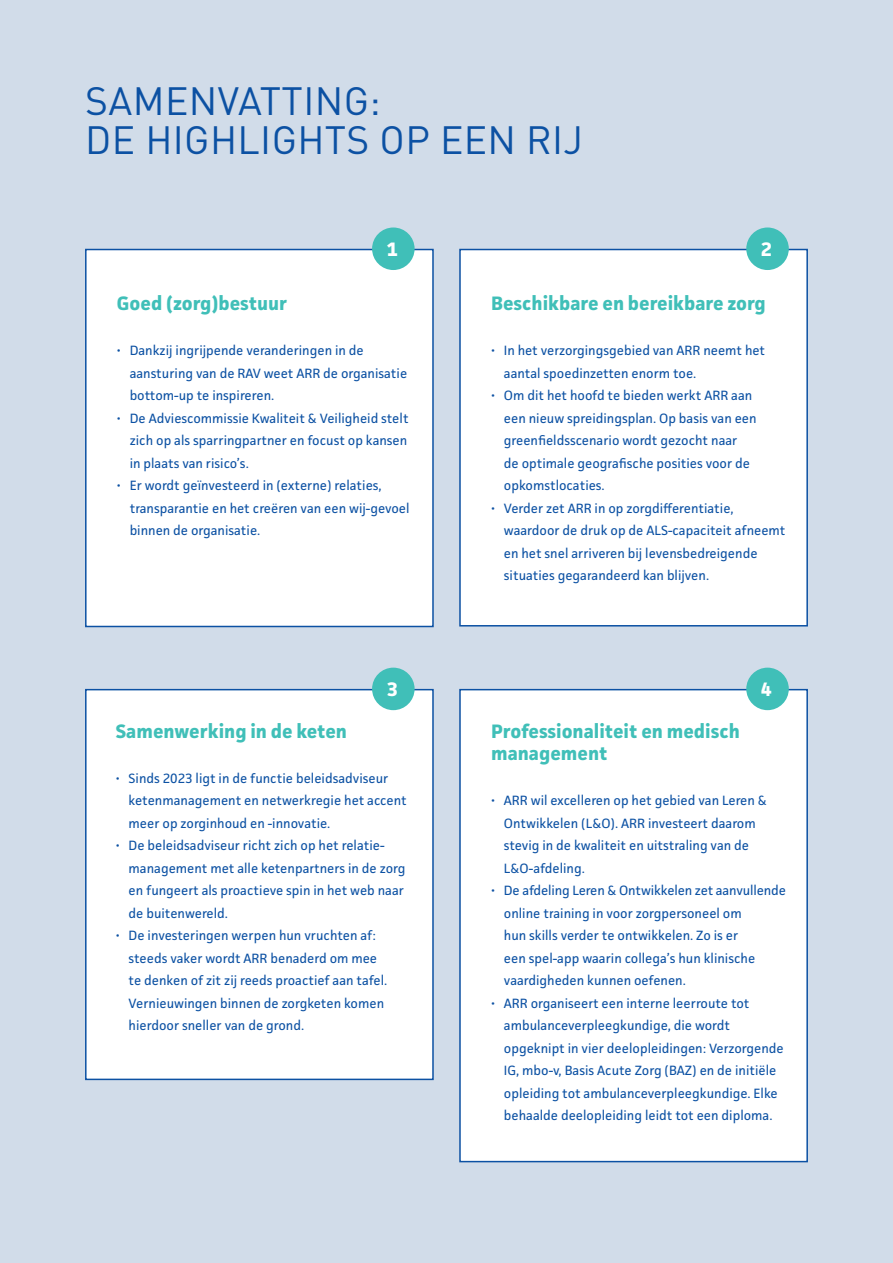
<style>
.page{position:relative;width:893px;height:1263px;background:#d1dce9}
.page>*{position:absolute;margin:0;border:0;box-sizing:border-box;transform-origin:0 0}
.t1{font:39px/39px "DIN Pro";letter-spacing:.01em;color:#0c51a3}
.t2{font:700 19.5px/22.5px "Facit";color:#40bfb8}
.t3{font:700 19.5px "Facit";color:#fff}
.t4{font:13.5px/22.5px "Facit";color:#0c51a3}
</style>
<div class="page">
<div style="left:85px;top:249px;width:349px;height:378px;background:#fff;border:2px solid #0c51a3"></div>
<div style="left:85px;top:689px;width:349px;height:391px;background:#fff;border:2px solid #0c51a3"></div>
<div style="left:372px;top:227px;width:43px;height:43px;background:#40bfb8;border-radius:50%"></div>
<div style="left:372px;top:668px;width:43px;height:42px;background:#40bfb8;border-radius:50%"></div>
<div style="left:459px;top:249px;width:349px;height:377px;background:#fff;border:2px solid #0c51a3"></div>
<div style="left:746px;top:227px;width:43px;height:43px;background:#40bfb8;border-radius:50%"></div>
<div style="left:459px;top:689px;width:349px;height:473px;background:#fff;border:2px solid #0c51a3"></div>
<div style="left:746px;top:668px;width:43px;height:42px;background:#40bfb8;border-radius:50%"></div>
<h1 class="t1" style="left:85px;top:79px;width:499px">SAMENVATTING:<br>DE HIGHLIGHTS OP EEN RIJ</h1>
<h2 class="t3" style="left:387px;top:237px;width:13px">1</h2>
<h2 class="t3" style="left:761px;top:237px;width:13px">2</h2>
<h2 class="t2" style="left:117px;top:292px;width:172px">Goed (zorg)bestuur</h2>
<p class="t4" style="left:130px;top:339px;width:279px;text-indent:-13px">• Dankzij ingrijpende veranderingen in de aansturing van de RAV weet ARR de organisatie bottom-up te inspireren.</p>
<p class="t4" style="left:130px;top:406px;width:280px;text-align:justify;text-indent:-13px">• De Adviescommissie Kwaliteit &amp; Veiligheid stelt zich op als sparringpartner en focust op kansen in plaats van risico’s.</p>
<p class="t4" style="left:130px;top:474px;width:281px;text-indent:-13px">• Er wordt geïnvesteerd in (externe) relaties, transparantie en het creëren van een wij-gevoel binnen de organisatie.</p>
<h2 class="t3" style="left:387px;top:677px;width:13px">3</h2>
<h2 class="t2" style="left:116px;top:719px;width:233px">Samenwerking in de keten</h2>
<p class="t4" style="left:129px;top:766px;width:280px;text-indent:-13px">• Sinds 2023 ligt in de functie beleidsadviseur ketenmanagement en netwerkregie het accent meer op zorginhoud en -innovatie.</p>
<p class="t4" style="left:129px;top:834px;width:278px;text-indent:-13px">• De beleidsadviseur richt zich op het relatie&shy;management met alle ketenpartners in de zorg en fungeert als proactieve spin in het web naar de buitenwereld.</p>
<p class="t4" style="left:129px;top:924px;width:260px;text-indent:-13px">• De investeringen werpen hun vruchten af: steeds vaker wordt ARR benaderd om mee te denken of zit zij reeds proactief aan tafel.<br>Vernieuwingen binnen de zorgketen komen hierdoor sneller van de grond.</p>
<h2 class="t2" style="left:491px;top:292px;width:276px">Beschikbare en bereikbare zorg</h2>
<p class="t4" style="left:504px;top:339px;width:263px;text-indent:-13px">• In het verzorgingsgebied van ARR neemt het aantal spoedinzetten enorm toe.</p>
<p class="t4" style="left:504px;top:384px;width:254px;text-indent:-13px">• Om dit het hoofd te bieden werkt ARR aan een nieuw spreidingsplan. Op basis van een greenfieldsscenario wordt gezocht naar<br>de optimale geografische posities voor de opkomstlocaties.</p>
<p class="t4" style="left:504px;top:496px;width:283px;text-indent:-13px">• Verder zet ARR in op zorgdifferentiatie, waardoor de druk op de ALS-capaciteit afneemt en het snel arriveren bij levensbedreigende situaties gegarandeerd kan blijven.</p>
<h2 class="t3" style="left:761px;top:677px;width:13px">4</h2>
<h2 class="t2" style="left:491px;top:719px;width:250px">Professionaliteit en medisch management</h2>
<p class="t4" style="left:504px;top:789px;width:265px;text-indent:-13px">• ARR wil excelleren op het gebied van Leren &amp; Ontwikkelen (L&amp;O). ARR investeert daarom stevig in de kwaliteit en uitstraling van de L&amp;O-afdeling.</p>
<p class="t4" style="left:504px;top:879px;width:284px;text-indent:-13px">• De afdeling Leren &amp; Ontwikkelen zet aanvullende online training in voor zorgpersoneel om<br>hun skills verder te ontwikkelen. Zo is er<br>een spel-app waarin collega’s hun klinische vaardigheden kunnen oefenen.</p>
<p class="t4" style="left:504px;top:991px;width:281px;text-indent:-13px">• ARR organiseert een interne leerroute tot ambulanceverpleegkundige, die wordt opgeknipt in vier deelopleidingen: Verzorgende IG, mbo-v, Basis Acute Zorg (BAZ) en de initiële opleiding tot ambulanceverpleegkundige. Elke behaalde deelopleiding leidt tot een diploma.</p>
</div>
